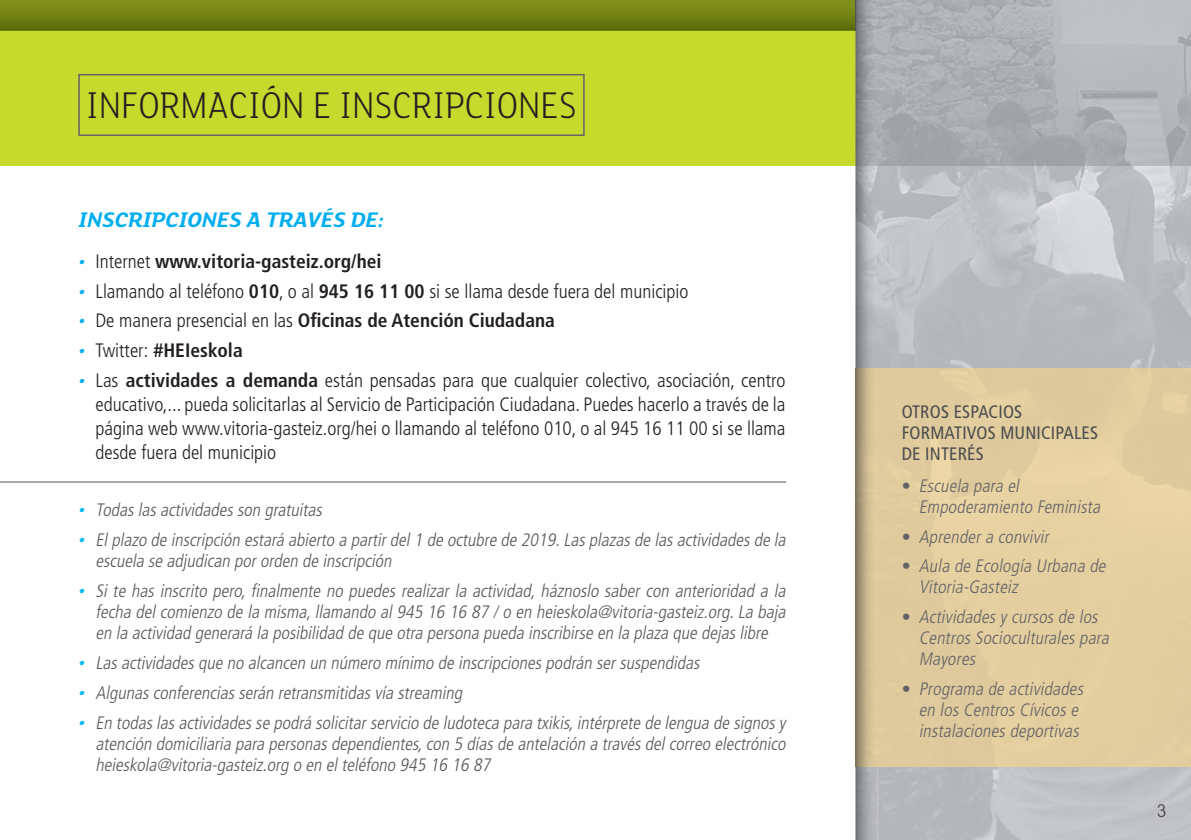
<style>
.page{position:relative;width:1191px;height:840px;background:#fff}
.page>*{position:absolute;margin:0;border:0;box-sizing:border-box;transform-origin:0 0}
.t1{font:300 40.4px "FS Lola";color:#231f20;scale:.9 1}
.t2{font:italic 700 23px "FS Lola";color:#00aeef}
.t3{font:300 condensed 19.4px/24px "Frutiger LT Std";color:#231f20;text-align:justify}
.t4{font:700 condensed 19.4px "Frutiger LT Std";color:#231f20}
.t5{font:italic 300 condensed 18px/21px "Frutiger LT Std";color:#57585a;text-align:justify}
.t6{font:italic 300 condensed 18px/21px "Frutiger LT Std";color:#636366}
.t7{font:condensed 18px/21px "Frutiger LT Std";letter-spacing:.01em;color:#4b4c4d}
.s1{font-family:"FS Lola";font-style:italic;font-stretch:normal;font-size:19px;color:#00aeef}
.s2{font-weight:300}
.s3{font-family:"FS Lola";font-weight:700;font-style:italic;font-stretch:normal;font-size:19px;color:#00aeef}
.s4{font-weight:700}
.s5{font-family:"FS Lola";font-weight:700;font-stretch:normal;font-size:19px;color:#00baf1}
.s6{font-style:normal}
</style>
<div class="page">
<img style="left:855px;top:0;width:336px;height:839px">
<svg style="left:1157px;top:803px;width:8px;height:13px"></svg>
<div style="left:0;top:0;width:855px;height:166px;background:#c6d92d"></div>
<svg style="left:0;top:0;width:855px;height:31px;background:#708012"></svg>
<svg style="left:78px;top:74px;width:506px;height:62px"></svg>
<img style="left:855px;top:369px;width:22px;height:396px">
<img style="left:855px;top:0;width:1px;height:31px">
<hr style="left:0;top:481px;width:785px;height:1px;background:#a8a9ad">
<h1 class="t1" style="left:86px;top:84px;width:546px">INFORMACIÓN E INSCRIPCIONES</h1>
<p class="t2" style="left:78px;top:207px;width:307px">INSCRIPCIONES A TRAVÉS DE:</p>
<p class="t4" style="left:78px;top:249px;width:304px"><span class="s1">•</span> <span class="s2">Internet</span> www.vitoria-gasteiz.org/hei</p>
<p class="t3" style="left:78px;top:279px;width:611px"><span class="s3">•</span> Llamando al teléfono <span class="s4">010</span>, o al <span class="s4">945 16 11 00</span> si se llama desde fuera del municipio</p>
<p class="t4" style="left:78px;top:309px;width:478px"><span class="s1">•</span> <span class="s2">De manera presencial en las</span> Oficinas de Atención Ciudadana</p>
<p class="t4" style="left:78px;top:338px;width:166px"><span class="s1">•</span> <span class="s2">Twitter:</span> #HEIeskola</p>
<p class="t3" style="left:95px;top:368px;width:691px;text-indent:-17px"><span class="s3">•</span> Las <span class="s4">actividades a demanda</span> están pensadas para que cualquier colectivo, asociación, centro educativo,... pueda solicitarlas al Servicio de Participación Ciudadana. Puedes hacerlo a través de la página web www.vitoria-gasteiz.org/hei o llamando al teléfono 010, o al 945 16 11 00 si se llama desde fuera del municipio</p>
<p class="t5" style="left:78px;top:499px;width:249px"><span class="s5">•</span> Todaslasactividadesson gratuitas</p>
<p class="t5" style="left:95px;top:529px;width:695px;text-indent:-17px"><span class="s5">•</span> Elplazo de inscripción estará abierto a partirdel1 de octubre de 2019.Lasplazasde lasactividadesde la escuela se adjudican pororden de inscripción</p>
<p class="t5" style="left:95px;top:580px;width:695px;text-indent:-17px"><span class="s5">•</span> Si te has inscrito pero, finalmente no puedes realizar la actividad, háznoslo saber con anterioridad a la fecha delcomienzo de la misma,llamando al945 16 16 87 /o en heieskola@vitoria-gasteiz.org.La baja en la actividad generará la posibilidad de que otra persona pueda inscribirse en la plaza que dejaslibre</p>
<p class="t5" style="left:78px;top:652px;width:626px"><span class="s5">•</span> Lasactividadesque no alcancen un número mínimo de inscripcionespodrán sersuspendidas</p>
<p class="t5" style="left:78px;top:682px;width:389px"><span class="s5">•</span> Algunasconferenciasserán retransmitidasvía streaming</p>
<p class="t5" style="left:95px;top:712px;width:695px;text-indent:-17px"><span class="s5">•</span> En todaslasactividadesse podrá solicitarservicio de ludoteca para txikis,intérprete de lengua de signosy atención domiciliaria para personasdependientes,con 5 díasde antelación a travésdelcorreo electrónico heieskola@vitoria-gasteiz.org o en elteléfono 945 16 16 87</p>
<p class="t7" style="left:901px;top:401px;width:198px">OTROS ESPACIOS<br>FORMATIVOS MUNICIPALES<br>DE INTERÉS</p>
<p class="t6" style="left:918px;top:475px;width:186px;text-indent:-17px"><span class="s6">•</span> Escuela para el<br>Empoderamiento Feminista</p>
<p class="t6" style="left:901px;top:526px;width:152px"><span class="s6">•</span> Aprendera convivir</p>
<p class="t6" style="left:918px;top:555px;width:192px;text-indent:-17px"><span class="s6">•</span> Aula de Ecología Urbana de<br>Vitoria-Gasteiz</p>
<p class="t6" style="left:918px;top:606px;width:195px;text-indent:-17px"><span class="s6">•</span> Actividadesy cursosde los<br>CentrosSocioculturalespara<br>Mayores</p>
<p class="t6" style="left:918px;top:677px;width:170px;text-indent:-17px"><span class="s6">•</span> Programa de actividades en losCentrosCívicose instalacionesdeportivas</p>
</div>
